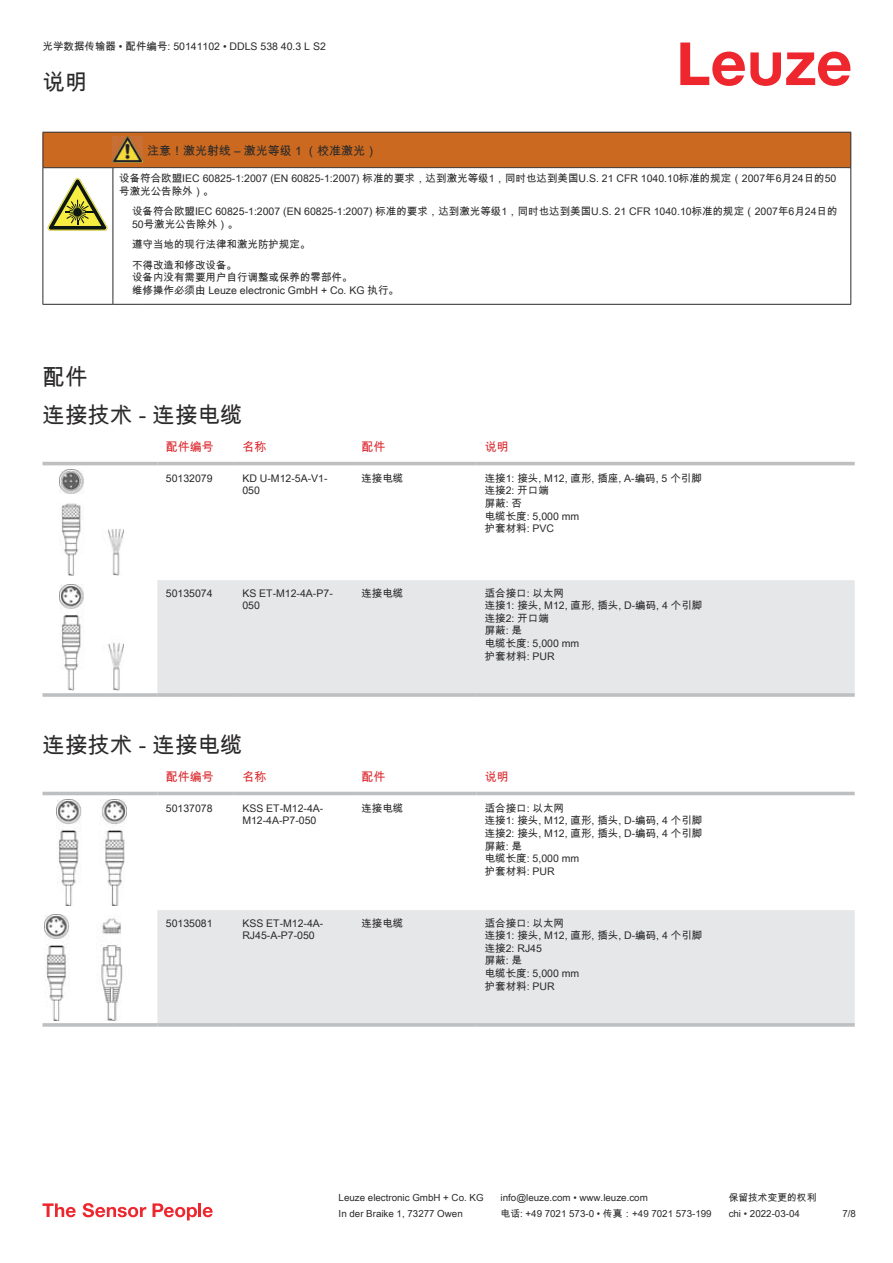
<style>
.page{position:relative;width:893px;height:1263px;background:#fff}
.page>*{position:absolute;margin:0;border:0;box-sizing:border-box;transform-origin:0 0}
.t1{font:22.5px/38.7px "Arial Unicode MS";color:#2b292a}
.t2{font:12px "Arial Unicode MS";color:#db2a30}
.t3{font:12px "Arial Unicode MS";color:#2b292a}
.t4{font:10.5px/12.6px "Arial Unicode MS";color:#2b292a}
.t5{font:9.75px "Arial Unicode MS";color:#2b292a}
</style>
<div class="page">
<svg style="left:680px;top:43px;width:170px;height:43px"></svg>
<svg style="left:43px;top:461px;width:812px;height:9px"></svg>
<div style="left:157px;top:580px;width:698px;height:113px;background:#e6e7e9"></div>
<hr style="left:43px;top:462px;width:114px;height:3px;background:#bdbfc1">
<hr style="left:157px;top:462px;width:77px;height:3px;background:#bdbfc1">
<hr style="left:234px;top:462px;width:119px;height:3px;background:#bdbfc1">
<hr style="left:353px;top:462px;width:123px;height:3px;background:#bdbfc1">
<hr style="left:476px;top:462px;width:379px;height:3px;background:#bdbfc1">
<hr style="left:43px;top:693px;width:114px;height:4px;background:#bdbfc1">
<hr style="left:157px;top:693px;width:77px;height:4px;background:#c6c8ca">
<hr style="left:234px;top:693px;width:119px;height:4px;background:#bdbfc1">
<hr style="left:353px;top:693px;width:123px;height:4px;background:#bdbfc1">
<hr style="left:476px;top:693px;width:379px;height:4px;background:#c6c8ca">
<img style="left:59px;top:470px;width:65px;height:106px">
<img style="left:59px;top:584px;width:65px;height:107px">
<svg style="left:43px;top:791px;width:812px;height:141px"></svg>
<div style="left:157px;top:910px;width:698px;height:113px;background:#e6e7e9"></div>
<hr style="left:43px;top:792px;width:114px;height:3px;background:#bdbfc1">
<hr style="left:157px;top:792px;width:77px;height:3px;background:#bdbfc1">
<hr style="left:234px;top:792px;width:119px;height:3px;background:#bdbfc1">
<hr style="left:353px;top:792px;width:123px;height:3px;background:#bdbfc1">
<hr style="left:476px;top:792px;width:379px;height:3px;background:#bdbfc1">
<svg style="left:43px;top:1023px;width:114px;height:4px"></svg>
<svg style="left:157px;top:1023px;width:77px;height:4px"></svg>
<svg style="left:234px;top:1023px;width:119px;height:4px"></svg>
<svg style="left:353px;top:1023px;width:123px;height:4px"></svg>
<svg style="left:476px;top:1023px;width:379px;height:4px;background:#c3c4c6"></svg>
<img style="left:56px;top:799px;width:70px;height:107px">
<img style="left:45px;top:914px;width:93px;height:107px">
<svg style="left:43px;top:1203px;width:33px;height:14px"></svg>
<svg style="left:83px;top:1203px;width:63px;height:14px"></svg>
<svg style="left:153px;top:1203px;width:44px;height:17px"></svg>
<hr style="left:198px;top:1203px;width:3px;height:14px;background:#ed272d">
<svg style="left:203px;top:1207px;width:10px;height:10px"></svg>
<div style="left:44px;top:133px;width:806px;height:34px;background:#ca691f"></div>
<svg style="left:44px;top:168px;width:806px;height:136px"></svg>
<hr style="left:43px;top:132px;width:70px;height:1px;background:#2b292a">
<hr style="left:43px;top:133px;width:1px;height:34px;background:#2b292a">
<hr style="left:43px;top:167px;width:70px;height:1px;background:#2b292a">
<hr style="left:113px;top:132px;width:30px;height:1px;background:#2b292a">
<hr style="left:113px;top:167px;width:30px;height:1px;background:#2b292a">
<hr style="left:143px;top:132px;width:708px;height:1px;background:#2b292a">
<hr style="left:850px;top:133px;width:1px;height:34px;background:#2b292a">
<hr style="left:143px;top:167px;width:708px;height:1px;background:#2b292a">
<hr style="left:43px;top:168px;width:1px;height:132px;background:#2b292a">
<hr style="left:113px;top:168px;width:1px;height:132px;background:#2b292a">
<hr style="left:850px;top:168px;width:1px;height:132px;background:#2b292a">
<hr style="left:43px;top:304px;width:70px;height:1px;background:#2b292a">
<hr style="left:113px;top:304px;width:30px;height:1px;background:#2b292a">
<hr style="left:143px;top:304px;width:708px;height:1px;background:#2b292a">
<img style="left:113px;top:136px;width:30px;height:27px">
<svg style="left:47px;top:178px;width:60px;height:53px"></svg>
<svg style="left:115px;top:169px;width:734px;height:131px"></svg>
<p class="t4" style="left:43px;top:40px;width:285px">光学数据传输器 • 配件编号: 50141102 • DDLS 538 40.3 L S2</p>
<h1 class="t1" style="left:43px;top:62px;width:46px">说明</h1>
<p class="t3" style="left:147px;top:142px;width:232px">注意！激光射线 – 激光等级 1 （校准激光）</p>
<p class="t4" style="left:119px;top:172px;width:719px">设备符合欧盟IEC 60825-1:2007 (EN 60825-1:2007) 标准的要求，达到激光等级1，同时也达到美国U.S. 21 CFR 1040.10标准的规定（2007年6月24日的50号激光公告除外）。</p>
<p class="t4" style="left:132px;top:205px;width:707px">设备符合欧盟IEC 60825-1:2007 (EN 60825-1:2007) 标准的要求，达到激光等级1，同时也达到美国U.S. 21 CFR 1040.10标准的规定（2007年6月24日的<br>50号激光公告除外）。</p>
<p class="t4" style="left:132px;top:234px;width:180px;line-height:20.2px">遵守当地的现行法律和激光防护规定。不得改造和修改设备。</p>
<p class="t4" style="left:132px;top:271px;width:268px">设备内没有需要用户自行调整或保养的零部件。<br>维修操作必须由 Leuze electronic GmbH + Co. KG 执行。</p>
<h1 class="t1" style="left:43px;top:357px;width:202px">配件<br>连接技术 - 连接电缆</h1>
<p class="t2" style="left:166px;top:438px;width:49px">配件编号</p>
<p class="t2" style="left:242px;top:438px;width:25px">名称</p>
<p class="t2" style="left:361px;top:438px;width:25px">配件</p>
<p class="t2" style="left:485px;top:438px;width:25px">说明</p>
<p class="t4" style="left:166px;top:472px;width:48px">50132079</p>
<p class="t4" style="left:242px;top:472px;width:87px">KD U-M12-5A-V1-<br>050</p>
<p class="t4" style="left:361px;top:472px;width:43px">连接电缆</p>
<p class="t4" style="left:485px;top:472px;width:219px">连接1: 接头, M12, 直形, 插座, A-编码, 5 个引脚连接2: 开口端<br>屏蔽: 否<br>电缆长度: 5,000 mm<br>护套材料: PVC</p>
<p class="t4" style="left:166px;top:586px;width:48px">50135074</p>
<p class="t4" style="left:242px;top:586px;width:92px">KS ET-M12-4A-P7-<br>050</p>
<p class="t4" style="left:361px;top:586px;width:43px">连接电缆</p>
<p class="t4" style="left:485px;top:586px;width:219px">适合接口: 以太网<br>连接1: 接头, M12, 直形, 插头, D-编码, 4 个引脚连接2: 开口端<br>屏蔽: 是<br>电缆长度: 5,000 mm<br>护套材料: PUR</p>
<h1 class="t1" style="left:43px;top:725px;width:202px">连接技术 - 连接电缆</h1>
<p class="t2" style="left:166px;top:768px;width:49px">配件编号</p>
<p class="t2" style="left:242px;top:768px;width:25px">名称</p>
<p class="t2" style="left:361px;top:768px;width:25px">配件</p>
<p class="t2" style="left:485px;top:768px;width:25px">说明</p>
<p class="t4" style="left:166px;top:801px;width:48px">50137078</p>
<p class="t4" style="left:242px;top:801px;width:83px">KSS ET-M12-4A-<br>M12-4A-P7-050</p>
<p class="t4" style="left:361px;top:801px;width:43px">连接电缆</p>
<p class="t4" style="left:485px;top:801px;width:219px">适合接口: 以太网<br>连接1: 接头, M12, 直形, 插头, D-编码, 4 个引脚连接2: 接头, M12, 直形, 插头, D-编码, 4 个引脚屏蔽: 是<br>电缆长度: 5,000 mm<br>护套材料: PUR</p>
<p class="t4" style="left:166px;top:916px;width:48px">50135081</p>
<p class="t4" style="left:242px;top:916px;width:83px">KSS ET-M12-4A-<br>RJ45-A-P7-050</p>
<p class="t4" style="left:361px;top:916px;width:43px">连接电缆</p>
<p class="t4" style="left:485px;top:916px;width:219px">适合接口: 以太网<br>连接1: 接头, M12, 直形, 插头, D-编码, 4 个引脚连接2: RJ45<br>屏蔽: 是<br>电缆长度: 5,000 mm<br>护套材料: PUR</p>
<p class="t5" style="left:339px;top:1191px;width:146px">Leuze electronic GmbH + Co. KG</p>
<p class="t5" style="left:501px;top:1191px;width:149px">info@leuze.com • www.leuze.com</p>
<p class="t5" style="left:729px;top:1191px;width:89px">保留技术变更的权利</p>
<p class="t5" style="left:339px;top:1206px;width:126px">In der Braike 1, 73277 Owen</p>
<p class="t5" style="left:501px;top:1206px;width:212px">电话: +49 7021 573-0 • 传真：+49 7021 573-199</p>
<p class="t5" style="left:729px;top:1206px;width:73px">chi • 2022-03-04</p>
<p class="t5" style="left:842px;top:1206px;width:15px">7 /8</p>
</div>
